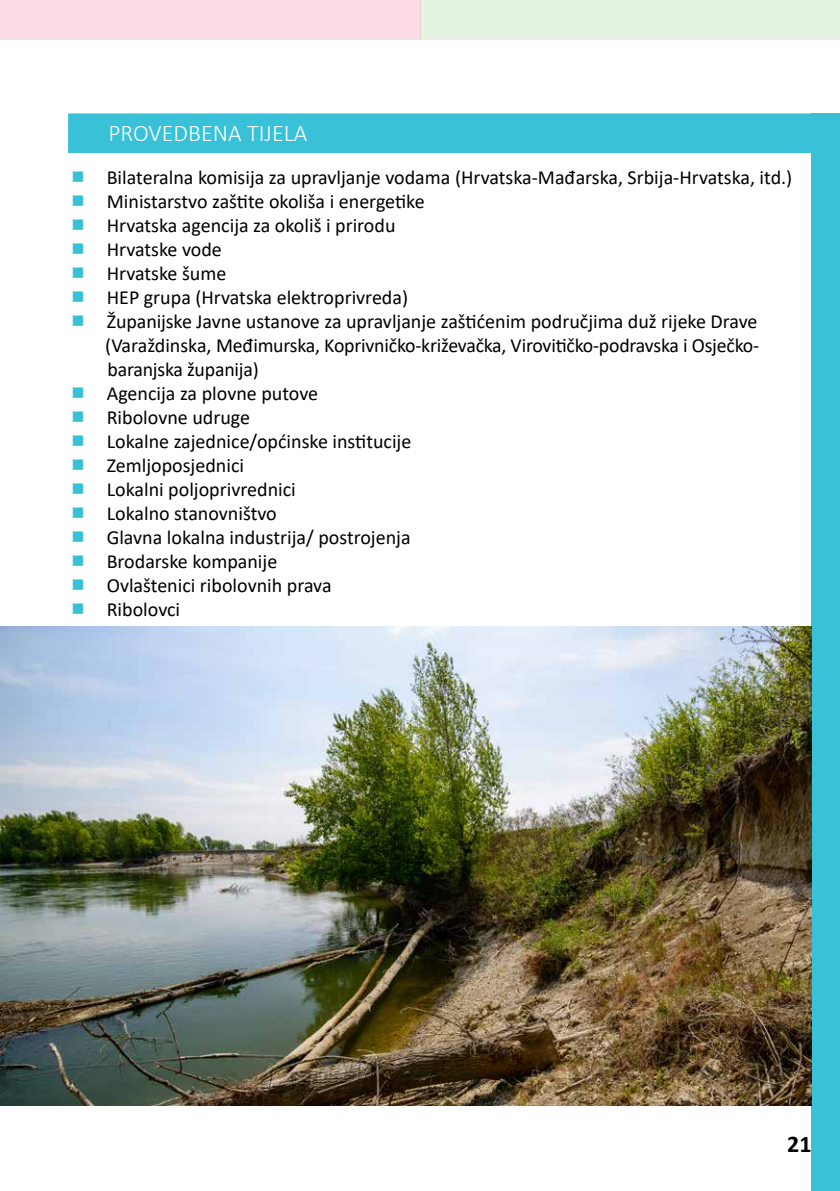
<style>
.page{position:relative;width:840px;height:1191px;background:#fff}
.page>*{position:absolute;margin:0;border:0;box-sizing:border-box;transform-origin:0 0}
.t1{font:300 24px "Calibri";color:#fff}
.t2{font:700 24px "Calibri";color:#000}
.t3{font:20px/24px "Calibri";color:#000}
</style>
<div class="page">
<div style="left:0;top:0;width:420px;height:40px;background:#fbdbe6"></div>
<div style="left:420px;top:0;width:419px;height:40px;background:#e4f3e2"></div>
<div style="left:811px;top:113px;width:28px;height:1078px;background:#39c2d7"></div>
<img style="left:0;top:626px;width:811px;height:480px">
<div style="left:68px;top:113px;width:743px;height:40px;background:#39c2d7;border:2px solid #39c2d7"></div>
<p class="t1" style="left:108px;top:118px;width:200px">PROVEDBENA TIJELA</p>
<p class="t3" style="left:105px;top:164px;width:688px">Bilateralna komisija za upravljanje vodama (Hrvatska-Mađarska, Srbija-Hrvatska, itd.)<br>Ministarstvo zaštite okoliša i energetike<br>Hrvatska agencija za okoliš i prirodu<br>Hrvatske vode<br>Hrvatske šume<br>HEP grupa (Hrvatska elektroprivreda)<br>Županijske Javne ustanove za upravljanje zaštićenim područjima duž rijeke Drave (Varaždinska, Međimurska, Koprivničko-križevačka, Virovitičko-podravska i Osječko&shy;baranjska županija)<br>Agencija za plovne putove<br>Ribolovne udruge<br>Lokalne zajednice/općinske institucije<br>Zemljoposjednici<br>Lokalni poljoprivrednici<br>Lokalno stanovništvo<br>Glavna lokalna industrija/ postrojenja<br>Brodarske kompanije<br>Ovlaštenici ribolovnih prava<br>Ribolovci</p>
<p class="t2" style="left:786px;top:1127px;width:26px">21</p>
</div>
